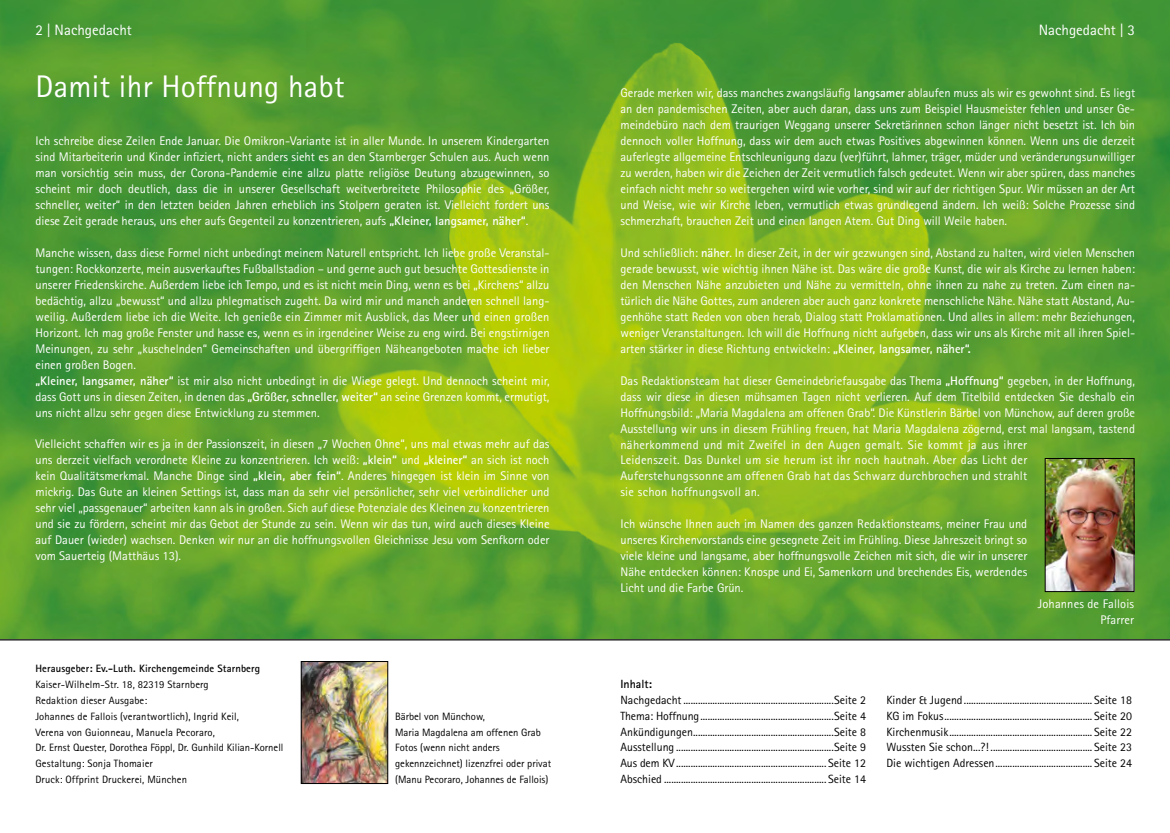
<style>
.page{position:relative;width:1170px;height:833px;background:#fff}
.page>*{position:absolute;margin:0;border:0;box-sizing:border-box;transform-origin:0 0}
.t1{font:31.25px "Rotis Sans Serif Std";letter-spacing:.01em;color:#fff}
.t2{font:15px "Rotis Sans Serif Std";color:#fff}
.t3{font:12.5px/16px "Rotis Sans Serif Std";color:#fff;text-align:justify}
.t4{font:11.88px/16px "Rotis Sans Serif Std";color:#000;text-align:justify}
.t5{font:700 11.88px "Rotis Sans Serif Std";color:#000}
.t6{font:10.62px/16px "Rotis Sans Serif Std";color:#000}
.t7{font:700 10.62px "Rotis Sans Serif Std";letter-spacing:.01em;color:#000}
.s1{font-weight:700}
</style>
<div class="page">
<img style="left:0;top:0;width:1169px;height:639px">
<svg style="left:0;top:639px;width:1169px;height:145px"></svg>
<img style="left:303px;top:663px;width:83px;height:118px">
<div style="left:301px;top:661px;width:87px;height:122px;border:1px solid #000"></div>
<img style="left:1046px;top:460px;width:86px;height:130px">
<div style="left:1044px;top:458px;width:90px;height:134px;border:1px solid #000"></div>
<p class="t2" style="left:35px;top:22px;width:98px">2 | Nachgedacht</p>
<p class="t2" style="left:1038px;top:22px;width:98px">Nachgedacht | 3</p>
<h1 class="t1" style="left:35px;top:68px;width:310px">Damit ihr Hoffnung habt</h1>
<p class="t3" style="left:35px;top:133px;width:515px">Ich schreibe diese Zeilen Ende Januar. Die Omikron-Variante ist in aller Munde. In unserem Kindergarten sind Mitarbeiterin und Kinder infiziert, nicht anders sieht es an den Starnberger Schulen aus. Auch wenn man vorsichtig sein muss, der Corona-Pandemie eine allzu platte religiöse Deutung abzugewinnen, so scheint mir doch deutlich, dass die in unserer Gesellschaft weitverbreitete Philosophie des „Größer, schneller, weiter“ in den letzten beiden Jahren erheblich ins Stolpern geraten ist. Vielleicht fordert uns diese Zeit gerade heraus, uns eher aufs Gegenteil zu konzentrieren, aufs <span class="s1">„Kleiner, langsamer, näher“</span>.</p>
<p class="t3" style="left:35px;top:245px;width:515px;text-align:left">Manche wissen, dass diese Formel nicht unbedingt meinem Naturell entspricht. Ich liebe große Veranstal&shy;tungen: Rockkonzerte, mein ausverkauftes Fußballstadion – und gerne auch gut besuchte Gottesdienste in unserer Friedenskirche. Außerdem liebe ich Tempo, und es ist nicht mein Ding, wenn es bei „Kirchens“ allzu bedächtig, allzu „bewusst“ und allzu phlegmatisch zugeht. Da wird mir und manch anderen schnell lang&shy;weilig. Außerdem liebe ich die Weite. Ich genieße ein Zimmer mit Ausblick, das Meer und einen großen Horizont. Ich mag große Fenster und hasse es, wenn es in irgendeiner Weise zu eng wird. Bei engstirnigen Meinungen, zu sehr „kuschelnden“ Gemeinschaften und übergriffigen Näheangeboten mache ich lieber einen großen Bogen.<br><span class="s1">„Kleiner, langsamer, näher“</span> ist mir also nicht unbedingt in die Wiege gelegt. Und dennoch scheint mir, dass Gott uns in diesen Zeiten, in denen das <span class="s1">„Größer, schneller, weiter“</span> an seine Grenzen kommt, ermutigt, uns nicht allzu sehr gegen diese Entwicklung zu stemmen.</p>
<p class="t3" style="left:35px;top:436px;width:515px">Vielleicht schaffen wir es ja in der Passionszeit, in diesen „7 Wochen Ohne“, uns mal etwas mehr auf das uns derzeit vielfach verordnete Kleine zu konzentrieren. Ich weiß: <span class="s1">„klein“</span> und <span class="s1">„kleiner“</span> an sich ist noch kein Qualitätsmerkmal. Manche Dinge sind <span class="s1">„klein, aber fein“</span>. Anderes hingegen ist klein im Sinne von mickrig. Das Gute an kleinen Settings ist, dass man da sehr viel persönlicher, sehr viel verbindlicher und sehr viel „passgenauer“ arbeiten kann als in großen. Sich auf diese Potenziale des Kleinen zu konzentrieren und sie zu fördern, scheint mir das Gebot der Stunde zu sein. Wenn wir das tun, wird auch dieses Kleine auf Dauer (wieder) wachsen. Denken wir nur an die hoffnungsvollen Gleichnisse Jesu vom Senfkorn oder vom Sauerteig (Matthäus 13).</p>
<p class="t3" style="left:620px;top:85px;width:516px">Gerade merken wir, dass manches zwangsläufig <span class="s1">langsamer</span> ablaufen muss als wir es gewohnt sind. Es liegt an den pandemischen Zeiten, aber auch daran, dass uns zum Beispiel Hausmeister fehlen und unser Ge&shy;meindebüro nach dem traurigen Weggang unserer Sekretärinnen schon länger nicht besetzt ist. Ich bin dennoch voller Hoffnung, dass wir dem auch etwas Positives abgewinnen können. Wenn uns die derzeit auferlegte allgemeine Entschleunigung dazu (ver)führt, lahmer, träger, müder und veränderungsunwilliger zu werden, haben wir die Zeichen der Zeit vermutlich falsch gedeutet. Wenn wir aber spüren, dass manches einfach nicht mehr so weitergehen wird wie vorher, sind wir auf der richtigen Spur. Wir müssen an der Art und Weise, wie wir Kirche leben, vermutlich etwas grundlegend ändern. Ich weiß: Solche Prozesse sind schmerzhaft, brauchen Zeit und einen langen Atem. Gut Ding will Weile haben.</p>
<p class="t3" style="left:620px;top:245px;width:516px">Und schließlich: <span class="s1">näher</span>. In dieser Zeit, in der wir gezwungen sind, Abstand zu halten, wird vielen Menschen gerade bewusst, wie wichtig ihnen Nähe ist. Das wäre die große Kunst, die wir als Kirche zu lernen haben: den Menschen Nähe anzubieten und Nähe zu vermitteln, ohne ihnen zu nahe zu treten. Zum einen na&shy;türlich die Nähe Gottes, zum anderen aber auch ganz konkrete menschliche Nähe. Nähe statt Abstand, Au&shy;genhöhe statt Reden von oben herab, Dialog statt Proklamationen. Und alles in allem: mehr Beziehungen, weniger Veranstaltungen. Ich will die Hoffnung nicht aufgeben, dass wir uns als Kirche mit all ihren Spiel&shy;arten stärker in diese Richtung entwickeln: <span class="s1">„Kleiner, langsamer, näher“.</span></p>
<p class="t3" style="left:620px;top:372px;width:516px;text-align:left">Das Redaktionsteam hat dieser Gemeindebriefausgabe das Thema <span class="s1">„Hoffnung“</span> gegeben, in der Hoffnung, dass wir diese in diesen mühsamen Tagen nicht verlieren. Auf dem Titelbild entdecken Sie deshalb ein Hoffnungsbild: „Maria Magdalena am offenen Grab“. Die Künstlerin Bärbel von Münchow, auf deren große Ausstellung wir uns in diesem Frühling freuen, hat Maria Magdalena zögernd, erst mal langsam, tastend näherkommend und mit Zweifel in den Augen gemalt. Sie kommt ja aus ihrer<br>Leidenszeit. Das Dunkel um sie herum ist ihr noch hautnah. Aber das Licht der<br>Auferstehungssonne am offenen Grab hat das Schwarz durchbrochen und strahlt<br>sie schon hoffnungsvoll an.</p>
<p class="t3" style="left:620px;top:516px;width:408px">Ich wünsche Ihnen auch im Namen des ganzen Redaktionsteams, meiner Frau und unseres Kirchenvorstands eine gesegnete Zeit im Frühling. Diese Jahreszeit bringt so viele kleine und langsame, aber hoffnungsvolle Zeichen mit sich, die wir in unserer Nähe entdecken können: Knospe und Ei, Samenkorn und brechendes Eis, werdendes Licht und die Farbe Grün.</p>
<p class="t3" style="left:1037px;top:595px;width:98px;text-align:right">Johannes de Fallois<br>Pfarrer</p>
<p class="t7" style="left:35px;top:661px;width:226px">Herausgeber: Ev.-Luth. Kirchengemeinde Starnberg</p>
<p class="t6" style="left:35px;top:676px;width:249px">Kaiser-Wilhelm-Str. 18, 82319 Starnberg<br>Redaktion dieser Ausgabe:<br>Johannes de Fallois (verantwortlich), Ingrid Keil,<br>Verena von Guionneau, Manuela Pecoraro,<br>Dr. Ernst Quester, Dorothea Föppl, Dr. Gunhild Kilian-Kornell Gestaltung: Sonja Thomaier<br>Druck: Offprint Druckerei, München</p>
<p class="t5" style="left:620px;top:676px;width:33px">Inhalt:</p>
<p class="t4" style="left:620px;top:691px;width:247px">Nachgedacht ..............................................................Seite 2<br>Thema: Hoffnung.......................................................Seite 4<br>Ankündigungen..........................................................Seite 8<br>Ausstellung .................................................................Seite 9<br>Aus dem KV .............................................................. Seite 12<br>Abschied ................................................................... Seite 14</p>
<p class="t4" style="left:886px;top:691px;width:247px">Kinder &amp; Jugend..................................................... Seite 18<br>KG im Fokus............................................................. Seite 20<br>Kirchenmusik........................................................... Seite 22<br>Wussten Sie schon...?! .......................................... Seite 23<br>Die wichtigen Adressen........................................ Seite 24</p>
<p class="t6" style="left:395px;top:708px;width:157px">Bärbel von Münchow,<br>Maria Magdalena am offenen Grab<br>Fotos (wenn nicht anders gekennzeichnet) lizenzfrei oder privat (Manu Pecoraro, Johannes de Fallois)</p>
</div>
